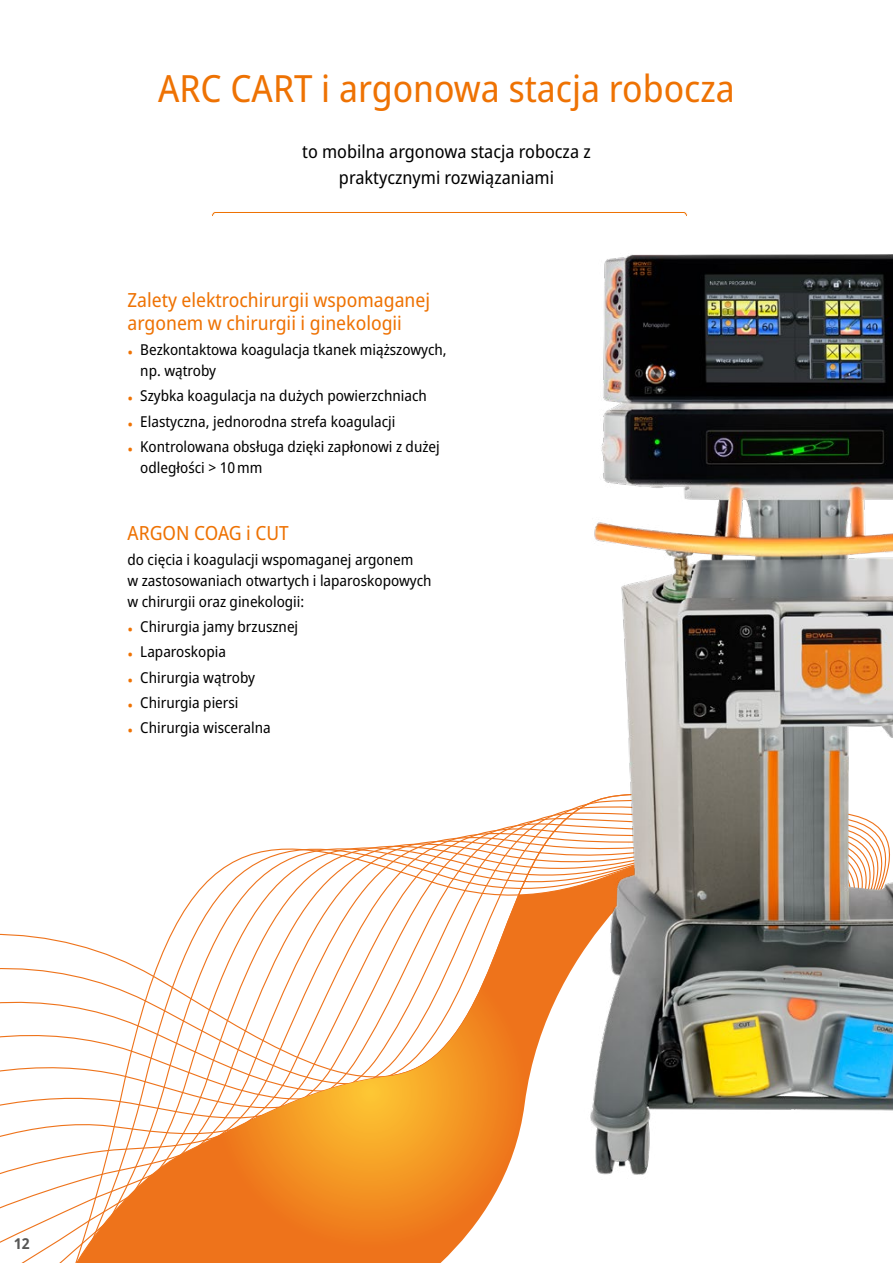
<style>
.page{position:relative;width:893px;height:1263px;background:#fff}
.page>*{position:absolute;margin:0;border:0;box-sizing:border-box;transform-origin:0 0}
.t1{font:semi-condensed 37.5px "Noto Sans";color:#ee7203}
.t2{font:semi-condensed 19.5px/23.4px "Noto Sans";color:#ee7203}
.t3{font:semi-condensed 18px/25.5px "Noto Sans";color:#000;text-align:center}
.t4{font:semi-condensed 15px/21px "Noto Sans";color:#000}
.t5{font:700 semi-condensed 15px "Noto Sans";color:#575756}
.s1{color:#ee7203}
</style>
<div class="page">
<svg style="left:77px;top:841px;width:386px;height:422px"></svg>
<img style="left:463px;top:254px;width:430px;height:986px">
<svg style="left:211px;top:212px;width:477px;height:4px"></svg>
<h1 class="t1" style="left:158px;top:62px;width:578px">ARC CART i argonowa stacja robocza</h1>
<p class="t3" style="left:302px;top:139px;width:290px">to mobilna argonowa stacja robocza z praktycznymi rozwiązaniami</p>
<h2 class="t2" style="left:128px;top:288px;width:304px">Zalety elektrochirurgii wspomaganej argonem w chirurgii i ginekologii</h2>
<p class="t4" style="left:140px;top:340px;width:308px;text-indent:-13px"><span class="s1">•</span> Bezkontaktowa koagulacja tkanek miąższowych, np. wątroby</p>
<p class="t4" style="left:128px;top:386px;width:301px"><span class="s1">•</span> Szybka koagulacja na dużych powierzchniach</p>
<p class="t4" style="left:128px;top:411px;width:269px"><span class="s1">•</span> Elastyczna, jednorodna strefa koagulacji</p>
<p class="t4" style="left:140px;top:436px;width:301px;text-indent:-13px"><span class="s1">•</span> Kontrolowana obsługa dzięki zapłonowi z dużej odległości &gt; 10mm</p>
<h2 class="t2" style="left:128px;top:521px;width:163px">ARGON COAG i CUT</h2>
<p class="t4" style="left:128px;top:549px;width:305px">do cięcia i koagulacji wspomaganej argonem<br>w zastosowaniach otwartych i laparoskopowych w chirurgii oraz ginekologii:</p>
<p class="t4" style="left:128px;top:617px;width:172px"><span class="s1">•</span> Chirurgia jamy brzusznej</p>
<p class="t4" style="left:128px;top:642px;width:100px"><span class="s1">•</span> Laparoskopia</p>
<p class="t4" style="left:128px;top:667px;width:129px"><span class="s1">•</span> Chirurgia wątroby</p>
<p class="t4" style="left:128px;top:692px;width:113px"><span class="s1">•</span> Chirurgia piersi</p>
<p class="t4" style="left:128px;top:718px;width:145px"><span class="s1">•</span> Chirurgia wisceralna</p>
<p class="t5" style="left:14px;top:1232px;width:18px">12</p>
</div>
